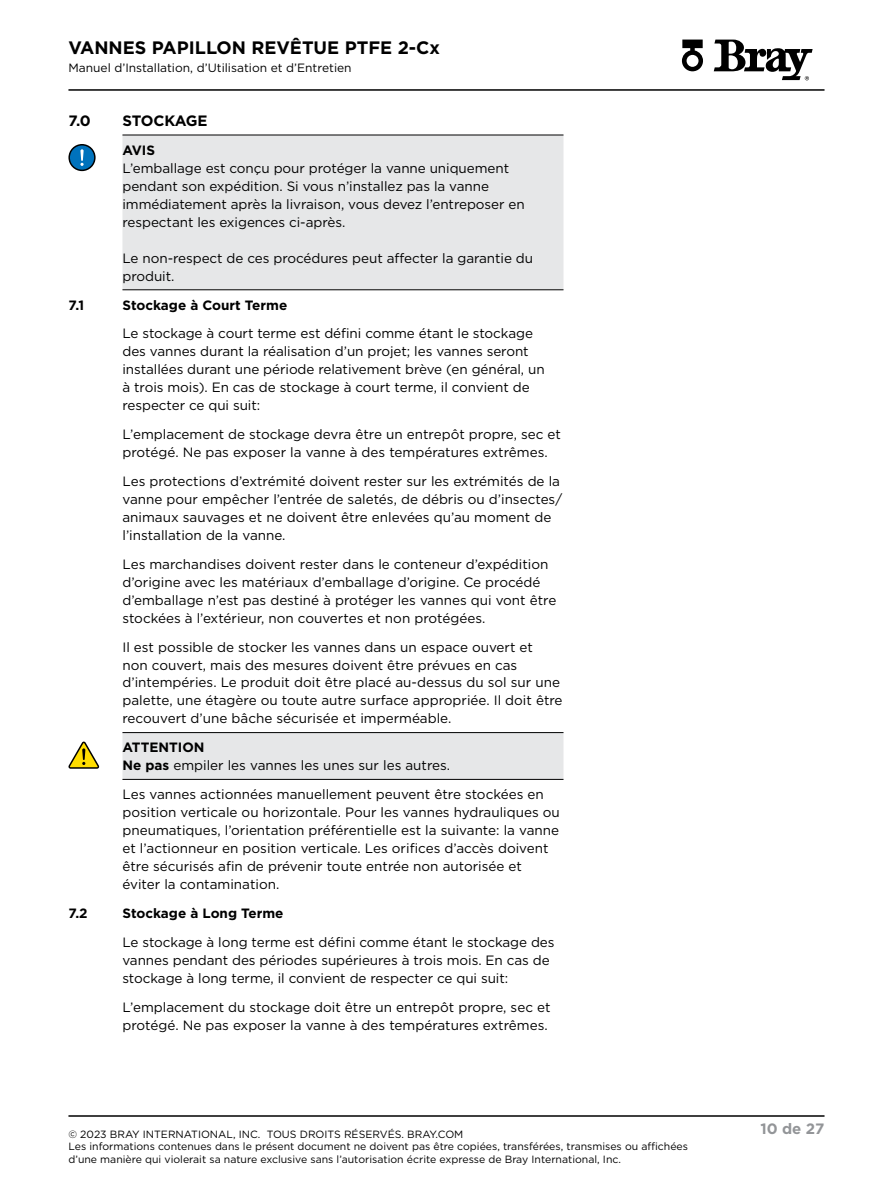
<style>
.page{position:relative;width:893px;height:1188px;background:#fff}
.page>*{position:absolute;margin:0;border:0;box-sizing:border-box;transform-origin:0 0}
.t1{font:700 18px "Gotham";color:#000}
.t2{font:700 15px "Gotham";letter-spacing:-.025em;color:#000}
.t3{font:700 15px "Gotham";color:#939598}
.t4{font:13.5px/18px "Gotham";color:#000}
.t5{font:700 13.5px "Gotham";color:#000}
.t6{font:12px "Gotham";color:#000}
.t7{font:10.5px/12.6px "Gotham";color:#000}
.s1{font-weight:700}
</style>
<div class="page">
<hr style="left:68px;top:89px;width:756px;height:2px;background:#000">
<svg style="left:714px;top:40px;width:99px;height:40px"></svg>
<svg style="left:682px;top:40px;width:21px;height:31px"></svg>
<hr style="left:68px;top:1115px;width:756px;height:2px;background:#000">
<svg style="left:122px;top:136px;width:441px;height:643px"></svg>
<hr style="left:122px;top:135px;width:441px;height:1px;background:#000">
<hr style="left:122px;top:289px;width:441px;height:1px;background:#000">
<hr style="left:122px;top:732px;width:441px;height:1px;background:#000">
<hr style="left:122px;top:779px;width:441px;height:1px;background:#000">
<div style="left:69px;top:145px;width:26px;height:25px;background:#0072bc;border-radius:50%"></div>
<div style="left:68px;top:144px;width:28px;height:27px;border:2px solid #000;border-radius:50%"></div>
<svg style="left:80px;top:149px;width:4px;height:17px"></svg>
<svg style="left:68px;top:742px;width:31px;height:27px"></svg>
<h1 class="t1" style="left:68px;top:36px;width:373px">VANNES PAPILLON REVÊTUE PTFE 2-Cx</h1>
<p class="t6" style="left:68px;top:60px;width:285px">Manuel d’Installation, d’Utilisation et d’Entretien</p>
<p class="t2" style="left:68px;top:111px;width:24px">7.0</p>
<p class="t2" style="left:122px;top:111px;width:87px">STOCKAGE</p>
<p class="t5" style="left:122px;top:141px;width:34px">AVIS</p>
<p class="t4" style="left:122px;top:159px;width:404px">L’emballage est conçu pour protéger la vanne uniquement pendant son expédition. Si vous n’installez pas la vanne immédiatement après la livraison, vous devez l’entreposer en respectant les exigences ci-après.</p>
<p class="t4" style="left:122px;top:249px;width:412px">Le non-respect de ces procédures peut affecter la garantie du produit.</p>
<p class="t5" style="left:68px;top:296px;width:17px">7.1</p>
<p class="t5" style="left:122px;top:296px;width:166px">Stockage à Court Terme</p>
<p class="t4" style="left:122px;top:324px;width:424px">Le stockage à court terme est défini comme étant le stockage des vannes durant la réalisation d’un projet; les vannes seront installées durant une période relativement brève (en général, un à trois mois). En cas de stockage à court terme, il convient de respecter ce qui suit:</p>
<p class="t4" style="left:122px;top:425px;width:440px">L’emplacement de stockage devra être un entrepôt propre, sec et protégé. Ne pas exposer la vanne à des températures extrêmes.</p>
<p class="t4" style="left:122px;top:472px;width:441px">Les protections d’extrémité doivent rester sur les extrémités de la vanne pour empêcher l’entrée de saletés, de débris ou d’insectes/ animaux sauvages et ne doivent être enlevées qu’au moment de l’installation de la vanne.</p>
<p class="t4" style="left:122px;top:555px;width:435px">Les marchandises doivent rester dans le conteneur d’expédition d’origine avec les matériaux d’emballage d’origine. Ce procédé d’emballage n’est pas destiné à protéger les vannes qui vont être stockées à l’extérieur, non couvertes et non protégées.</p>
<p class="t4" style="left:122px;top:637px;width:442px">Il est possible de stocker les vannes dans un espace ouvert et<br>non couvert, mais des mesures doivent être prévues en cas d’intempéries. Le produit doit être placé au-dessus du sol sur une palette, une étagère ou toute autre surface appropriée. Il doit être recouvert d’une bâche sécurisée et imperméable.</p>
<p class="t4" style="left:122px;top:738px;width:329px"><span class="s1">ATTENTION<br>Ne pas</span> empiler les vannes les unes sur les autres.</p>
<p class="t4" style="left:122px;top:785px;width:439px">Les vannes actionnées manuellement peuvent être stockées en position verticale ou horizontale. Pour les vannes hydrauliques ou pneumatiques, l’orientation préférentielle est la suivante: la vanne et l’actionneur en position verticale. Les orifices d’accès doivent être sécurisés afin de prévenir toute entrée non autorisée et éviter la contamination.</p>
<p class="t5" style="left:68px;top:904px;width:21px">7.2</p>
<p class="t5" style="left:122px;top:904px;width:163px">Stockage à Long Terme</p>
<p class="t4" style="left:122px;top:933px;width:434px">Le stockage à long terme est défini comme étant le stockage des vannes pendant des périodes supérieures à trois mois. En cas de stockage à long terme, il convient de respecter ce qui suit:</p>
<p class="t4" style="left:122px;top:997px;width:430px">L’emplacement du stockage doit être un entrepôt propre, sec et protégé. Ne pas exposer la vanne à des températures extrêmes.</p>
<p class="t7" style="left:68px;top:1127px;width:621px">© 2023 BRAY INTERNATIONAL, INC. TOUS DROITS RÉSERVÉS. BRAY.COM<br>Les informations contenues dans le présent document ne doivent pas être copiées, transférées, transmises ou affichées d’une manière qui violerait sa nature exclusive sans l’autorisation écrite expresse de Bray International, Inc.</p>
<p class="t3" style="left:760px;top:1119px;width:66px">10 de 27</p>
</div>
